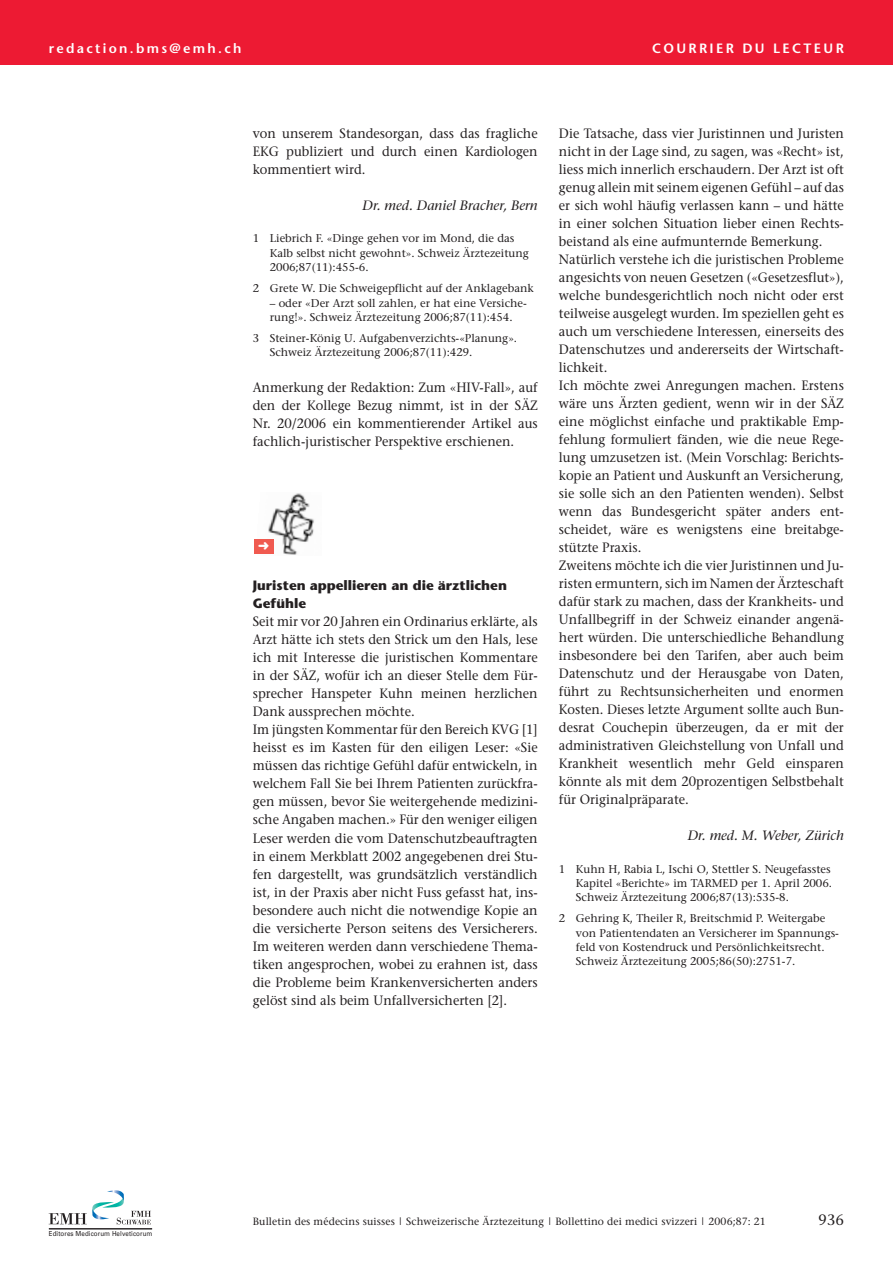
<style>
.page{position:relative;width:893px;height:1263px;background:#fff}
.page>*{position:absolute;margin:0;border:0;box-sizing:border-box;transform-origin:0 0}
.t1{font:15px "Stone Serif";color:#231f20}
.t2{font:13.5px/18px "Stone Serif";color:#231f20;text-align:justify;scale:.95 1}
.t3{font:italic 13.5px "Stone Serif";color:#231f20}
.t4{font:700 13.5px/18px "Stone Sans";color:#231f20}
.t5{font:600 13.5px "Stone Sans";letter-spacing:.17em;color:#fff}
.t6{font:11.25px/14.2px "Stone Serif";color:#231f20}
.t7{font:10.5px "Stone Serif";letter-spacing:.01em;color:#231f20}
.t8{font:6.9px "Univers";letter-spacing:.015em;color:#231f20;scale:.9 1}
</style>
<div class="page">
<img style="left:268px;top:493px;width:46px;height:62px">
<div style="left:254px;top:539px;width:19px;height:15px;background:#f05a50"></div>
<svg style="left:49px;top:1190px;width:102px;height:34px"></svg>
<hr style="left:49px;top:1228px;width:103px;height:1px;background:#231f20">
<div style="left:0;top:0;width:893px;height:64px;background:#ed1a33"></div>
<p class="t5" style="left:49px;top:42px;width:194px">redaction.bms@emh.ch</p>
<p class="t5" style="left:652px;top:42px;width:193px">COURRIER DU LECTEUR</p>
<p class="t2" style="left:253px;top:126px;width:301px">von unserem Standesorgan, dass das fragliche EKG publiziert und durch einen Kardiologen kommentiert wird.</p>
<p class="t3" style="left:363px;top:200px;width:177px">Dr. med. Daniel Bracher, Bern</p>
<p class="t6" style="left:270px;top:232px;width:260px;text-indent:-17px">1 Liebrich F. «Dinge gehen vor im Mond, die das<br>Kalb selbst nicht gewohnt». Schweiz Ärztezeitung<br>2006;87(11):455-6.</p>
<p class="t6" style="left:253px;top:282px;width:282px">2 Grete W. Die Schweigepflicht auf der Anklagebank</p>
<p class="t6" style="left:270px;top:297px;width:258px">– oder «Der Arzt soll zahlen, er hat eine Versiche&shy;rung!». Schweiz Ärztezeitung 2006;87(11):454.</p>
<p class="t6" style="left:270px;top:332px;width:249px;text-indent:-17px">3 Steiner-König U. Aufgabenverzichts-«Planung».<br>Schweiz Ärztezeitung 2006;87(11):429.</p>
<p class="t2" style="left:253px;top:380px;width:301px">Anmerkung der Redaktion: Zum «HIV-Fall», auf den der Kollege Bezug nimmt, ist in der SÄZ Nr. 20/2006 ein kommentierender Artikel aus fachlich-juristischer Perspektive erschienen.</p>
<p class="t4" style="left:253px;top:578px;width:256px">Juristen appellieren an die ärztlichen<br>Gefühle</p>
<p class="t2" style="left:253px;top:614px;width:301px;text-align:left">Seit mir vor 20 Jahren ein Ordinarius erklärte, als Arzt hätte ich stets den Strick um den Hals, lese ich mit Interesse die juristischen Kommentare in der SÄZ, wofür ich an dieser Stelle dem Für&shy;sprecher Hanspeter Kuhn meinen herzlichen Dank aussprechen möchte.<br>Im jüngsten Kommentar für den Bereich KVG [1] heisst es im Kasten für den eiligen Leser: «Sie müssen das richtige Gefühl dafür entwickeln, in welchem Fall Sie bei Ihrem Patienten zurückfra&shy;gen müssen, bevor Sie weitergehende medizini&shy;sche Angaben machen.» Für den weniger eiligen Leser werden die vom Datenschutzbeauftragten in einem Merkblatt 2002 angegebenen drei Stu&shy;fen dargestellt, was grundsätzlich verständlich ist, in der Praxis aber nicht Fuss gefasst hat, ins&shy;besondere auch nicht die notwendige Kopie an die versicherte Person seitens des Versicherers.<br>Im weiteren werden dann verschiedene Thema&shy;tiken angesprochen, wobei zu erahnen ist, dass die Probleme beim Krankenversicherten anders gelöst sind als beim Unfallversicherten [2].</p>
<p class="t2" style="left:559px;top:126px;width:301px;text-align:left">Die Tatsache, dass vier Juristinnen und Juristen nicht in der Lage sind, zu sagen, was «Recht» ist, liess mich innerlich erschaudern. Der Arzt ist oft genug allein mit seinem eigenen Gefühl – auf das er sich wohl häufig verlassen kann – und hätte in einer solchen Situation lieber einen Rechts&shy;beistand als eine aufmunternde Bemerkung.<br>Natürlich verstehe ich die juristischen Probleme angesichts von neuen Gesetzen («Gesetzesflut»), welche bundesgerichtlich noch nicht oder erst teilweise ausgelegt wurden. Im speziellen geht es auch um verschiedene Interessen, einerseits des Datenschutzes und andererseits der Wirtschaft&shy;lichkeit.<br>Ich möchte zwei Anregungen machen. Erstens wäre uns Ärzten gedient, wenn wir in der SÄZ eine möglichst einfache und praktikable Emp&shy;fehlung formuliert fänden, wie die neue Rege&shy;lung umzusetzen ist. (Mein Vorschlag: Berichts&shy;kopie an Patient und Auskunft an Versicherung, sie solle sich an den Patienten wenden). Selbst wenn das Bundesgericht später anders ent&shy;scheidet, wäre es wenigstens eine breitabge&shy;stützte Praxis.<br>Zweitens möchte ich die vier Juristinnen und Ju&shy;risten ermuntern, sich im Namen der Ärzteschaft dafür stark zu machen, dass der Krankheits- und Unfallbegriff in der Schweiz einander angenä&shy;hert würden. Die unterschiedliche Behandlung insbesondere bei den Tarifen, aber auch beim Datenschutz und der Herausgabe von Daten, führt zu Rechtsunsicherheiten und enormen Kosten. Dieses letzte Argument sollte auch Bun&shy;desrat Couchepin überzeugen, da er mit der administrativen Gleichstellung von Unfall und Krankheit wesentlich mehr Geld einsparen könnte als mit dem 20prozentigen Selbstbehalt für Originalpräparate.</p>
<p class="t3" style="left:688px;top:830px;width:158px">Dr. med. M. Weber, Zürich</p>
<p class="t6" style="left:576px;top:862px;width:258px;text-indent:-17px">1 Kuhn H, Rabia L, Ischi O, Stettler S. Neugefasstes<br>Kapitel «Berichte» im TARMED per 1. April 2006.<br>Schweiz Ärztezeitung 2006;87(13):535-8.</p>
<p class="t6" style="left:576px;top:912px;width:265px;text-indent:-17px">2 Gehring K, Theiler R, Breitschmid P. Weitergabe von Patientendaten an Versicherer im Spannungs&shy;feld von Kostendruck und Persönlichkeitsrecht.<br>Schweiz Ärztezeitung 2005;86(50):2751-7.</p>
<p class="t8" style="left:49px;top:1229px;width:117px">Editores Medicorum Helveticorum</p>
<p class="t7" style="left:253px;top:1217px;width:515px">Bulletin des médecins suisses | Schweizerische Ärztezeitung | Bollettino dei medici svizzeri | 2006;87: 21</p>
<p class="t1" style="left:818px;top:1213px;width:27px">936</p>
</div>
